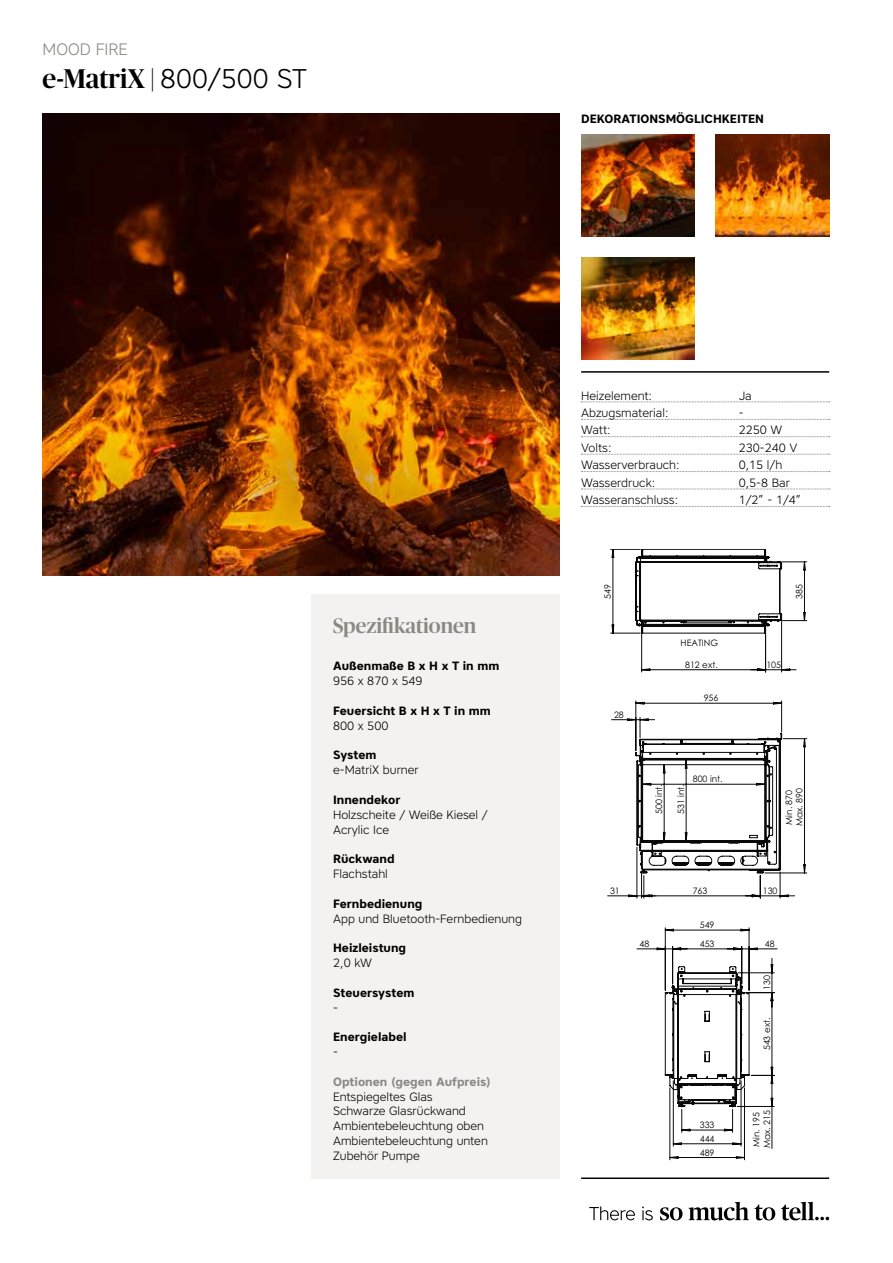
<style>
.page{position:relative;width:893px;height:1263px;background:#fff}
.page>*{position:absolute;margin:0;border:0;box-sizing:border-box;transform-origin:0 0}
.t1{font:500 27px "Publico Banner";color:#000}
.t2{font:500 21px "Publico Banner";color:#8b8883}
.t3{font:300 16.5px "Core Sans A35";color:#8b8883}
.t4{font:300 12px/14.9px "Core Sans A35";color:#000}
.t5{font:700 12px "Core Sans A65";color:#000}
.t6{font:700 12px "Core Sans A65";color:#8b8883}
.t7{font:8.85px/10.6px "Century Gothic";color:#090909}
.s1{font-family:"Core Sans A35";font-weight:300}
</style>
<div class="page">
<hr style="left:581px;top:371px;width:248px;height:2px;background:#000">
<div style="left:312px;top:594px;width:248px;height:585px;background:#f3f2f1"></div>
<img style="left:43px;top:114px;width:517px;height:461px">
<img style="left:581px;top:135px;width:113px;height:101px">
<img style="left:716px;top:135px;width:113px;height:101px">
<img style="left:581px;top:258px;width:113px;height:101px">
<svg style="left:581px;top:402px;width:249px;height:1px"></svg>
<svg style="left:581px;top:419px;width:249px;height:1px"></svg>
<svg style="left:581px;top:436px;width:249px;height:1px"></svg>
<svg style="left:581px;top:454px;width:249px;height:1px"></svg>
<svg style="left:581px;top:471px;width:249px;height:1px"></svg>
<svg style="left:581px;top:489px;width:249px;height:1px"></svg>
<svg style="left:581px;top:506px;width:249px;height:1px"></svg>
<svg style="left:610px;top:549px;width:197px;height:123px"></svg>
<svg style="left:636px;top:927px;width:142px;height:233px"></svg>
<svg style="left:607px;top:700px;width:200px;height:198px"></svg>
<hr style="left:581px;top:1177px;width:248px;height:2px;background:#000">
<svg style="left:589px;top:1202px;width:240px;height:18px"></svg>
<h3 class="t3" style="left:43px;top:38px;width:87px">MOOD FIRE</h3>
<h1 class="t1" style="left:43px;top:60px;width:266px">e-MatriX | <span class="s1">800/500 ST</span></h1>
<p class="t5" style="left:581px;top:110px;width:184px">DEKORATIONSMÖGLICHKEITEN</p>
<h2 class="t2" style="left:333px;top:611px;width:145px">Spezifikationen</h2>
<p class="t5" style="left:333px;top:658px;width:168px">Außenmaße B x H x T in mm</p>
<p class="t4" style="left:333px;top:673px;width:91px">956 x 870 x 549</p>
<p class="t5" style="left:333px;top:703px;width:159px">Feuersicht B x H x T in mm</p>
<p class="t4" style="left:333px;top:718px;width:57px">800 x 500</p>
<p class="t5" style="left:333px;top:747px;width:45px">System</p>
<p class="t4" style="left:333px;top:762px;width:87px">e-MatriX burner</p>
<p class="t5" style="left:333px;top:792px;width:69px">Innendekor</p>
<p class="t4" style="left:333px;top:807px;width:156px">Holzscheite / Weiße Kiesel /<br>Acrylic Ice</p>
<p class="t5" style="left:333px;top:851px;width:63px">Rückwand</p>
<p class="t4" style="left:333px;top:866px;width:56px">Flachstahl</p>
<p class="t5" style="left:333px;top:896px;width:91px">Fernbedienung</p>
<p class="t4" style="left:333px;top:911px;width:190px">App und Bluetooth-Fernbedienung</p>
<p class="t5" style="left:333px;top:940px;width:75px">Heizleistung</p>
<p class="t4" style="left:333px;top:955px;width:40px">2,0 kW</p>
<p class="t5" style="left:333px;top:985px;width:83px">Steuersystem</p>
<p class="t4" style="left:333px;top:1000px;width:6px">-</p>
<p class="t5" style="left:333px;top:1029px;width:75px">Energielabel</p>
<p class="t4" style="left:333px;top:1044px;width:6px">-</p>
<p class="t6" style="left:333px;top:1074px;width:159px">Optionen (gegen Aufpreis)</p>
<p class="t4" style="left:333px;top:1089px;width:156px">Entspiegeltes Glas<br>Schwarze Glasrückwand<br>Ambientebeleuchtung oben<br>Ambientebeleuchtung unten<br>Zubehör Pumpe</p>
<p class="t4" style="left:581px;top:388px;width:72px">Heizelement:</p>
<p class="t4" style="left:739px;top:388px;width:15px">Ja</p>
<p class="t4" style="left:581px;top:405px;width:89px">Abzugsmaterial:</p>
<p class="t4" style="left:739px;top:405px;width:6px">-</p>
<p class="t4" style="left:581px;top:422px;width:31px">Watt:</p>
<p class="t4" style="left:739px;top:422px;width:45px">2250 W</p>
<p class="t4" style="left:581px;top:440px;width:32px">Volts:</p>
<p class="t4" style="left:739px;top:440px;width:60px">230-240 V</p>
<p class="t4" style="left:581px;top:457px;width:100px">Wasserverbrauch:</p>
<p class="t4" style="left:739px;top:457px;width:45px">0,15 l/h</p>
<p class="t4" style="left:581px;top:475px;width:76px">Wasserdruck:</p>
<p class="t4" style="left:739px;top:475px;width:53px">0,5-8 Bar</p>
<p class="t4" style="left:581px;top:492px;width:99px">Wasseranschluss:</p>
<p class="t4" style="left:739px;top:492px;width:64px">1/2” - 1/4”</p>
<p class="t7" style="left:602px;top:599px;width:16px;rotate:-90deg">549</p>
<p class="t7" style="left:614px;top:709px;width:11px">28</p>
<p class="t7" style="left:681px;top:638px;width:39px">HEATING</p>
<p class="t7" style="left:685px;top:659px;width:34px">812 ext.</p>
<p class="t7" style="left:704px;top:693px;width:16px">956</p>
<p class="t7" style="left:654px;top:814px;width:31px;rotate:-90deg">500 int.</p>
<p class="t7" style="left:675px;top:814px;width:31px;rotate:-90deg">531 int.</p>
<p class="t7" style="left:693px;top:774px;width:31px">800 int.</p>
<p class="t7" style="left:794px;top:599px;width:16px;rotate:-90deg">385</p>
<p class="t7" style="left:766px;top:659px;width:16px">105</p>
<p class="t7" style="left:783px;top:826px;width:40px;rotate:-90deg">Min. 870<br>Max. 890</p>
<p class="t7" style="left:610px;top:885px;width:11px">31</p>
<p class="t7" style="left:693px;top:885px;width:16px">763</p>
<p class="t7" style="left:763px;top:885px;width:16px">130</p>
<p class="t7" style="left:700px;top:919px;width:16px">549</p>
<p class="t7" style="left:639px;top:938px;width:11px">48</p>
<p class="t7" style="left:700px;top:938px;width:16px">453</p>
<p class="t7" style="left:765px;top:938px;width:11px">48</p>
<p class="t7" style="left:761px;top:990px;width:16px;rotate:-90deg">130</p>
<p class="t7" style="left:761px;top:1050px;width:34px;rotate:-90deg">543 ext.</p>
<p class="t7" style="left:700px;top:1119px;width:16px">333</p>
<p class="t7" style="left:700px;top:1133px;width:16px">444</p>
<p class="t7" style="left:700px;top:1147px;width:16px">489</p>
<p class="t7" style="left:751px;top:1148px;width:40px;rotate:-90deg">Min. 195<br>Max. 215</p>
</div>
